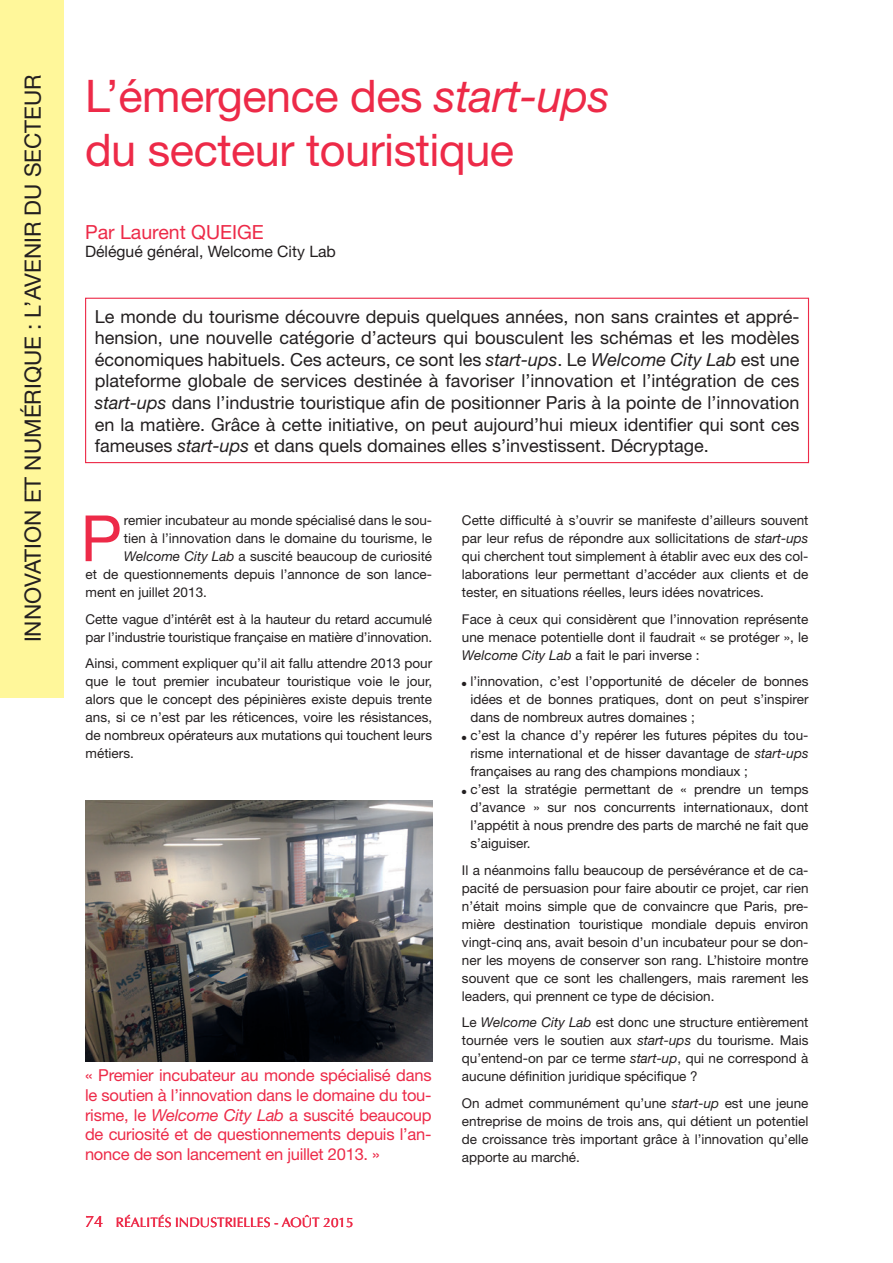
<style>
.page{position:relative;width:893px;height:1263px;background:#fff}
.page>*{position:absolute;margin:0;border:0;box-sizing:border-box;transform-origin:0 0}
.t1{font:63.9px "Helvetica Neue";color:#ed2a48}
.t2{font:45px/54px "Helvetica Neue";letter-spacing:-.01em;color:#ed2a48}
.t3{font:22.5px "Helvetica Neue";color:#231f20}
.t4{font:19.5px "Helvetica Neue";color:#ed2a48}
.t5{font:18px/21.6px "Helvetica Neue";color:#231f20;text-align:justify}
.t6{font:16.5px/19.8px "Helvetica Neue";letter-spacing:-.015em;color:#ed2a48;text-align:justify}
.t7{font:16.5px "Optima";color:#ed2a48}
.t8{font:15.75px "Helvetica Neue";color:#231f20}
.t9{font:13.5px/18px "Helvetica Neue";color:#231f20;text-align:justify}
.t10{font:13.5px "Optima";color:#ed2a48}
.s1{font-style:italic}
</style>
<div class="page">
<div style="left:85px;top:298px;width:724px;height:165px;border:1px solid #ed2a48"></div>
<div style="left:0;top:0;width:64px;height:697px;background:#fff79a"></div>
<img style="left:86px;top:801px;width:346px;height:260px">
<h3 class="t3" style="left:19px;top:642px;width:569px;rotate:-90deg">INNOVATION ET NUMÉRIQUE : L’AVENIR DU SECTEUR</h3>
<h2 class="t2" style="left:85px;top:68px;width:526px">L’émergence des <span class="s1">start-ups </span>du secteur touristique</h2>
<h3 class="t4" style="left:85px;top:221px;width:180px">Par Laurent QUEIGE</h3>
<p class="t8" style="left:85px;top:242px;width:252px">Délégué général, Welcome City Lab</p>
<p class="t5" style="left:95px;top:305px;width:706px">Le monde du tourisme découvre depuis quelques années, non sans craintes et appré&shy;hension, une nouvelle catégorie d’acteurs qui bousculent les schémas et les modèles économiques habituels. Ces acteurs, ce sont les <span class="s1">start-ups</span>. Le <span class="s1">Welcome City Lab</span> est une plateforme globale de services destinée à favoriser l’innovation et l’intégration de ces <span class="s1">start-ups</span> dans l’industrie touristique afin de positionner Paris à la pointe de l’innovation en la matière. Grâce à cette initiative, on peut aujourd’hui mieux identifier qui sont ces fameuses <span class="s1">start-ups</span> et dans quels domaines elles s’investissent. Décryptage.</p>
<h1 class="t1" style="left:81px;top:500px;width:43px">P</h1>
<p class="t9" style="left:124px;top:511px;width:310px">remier incubateur au monde spécialisé dans le sou-</p>
<p class="t9" style="left:124px;top:529px;width:310px">tien à l’innovation dans le domaine du tourisme, le</p>
<p class="t9" style="left:124px;top:547px;width:310px"><span class="s1">Welcome City Lab</span> a suscité beaucoup de curiosité</p>
<p class="t9" style="left:86px;top:565px;width:348px">et de questionnements depuis l’annonce de son lance-</p>
<p class="t9" style="left:86px;top:583px;width:123px">ment en juillet 2013.</p>
<p class="t9" style="left:86px;top:610px;width:348px">Cette vague d’intérêt est à la hauteur du retard accumulé par l’industrie touristique française en matière d’innovation.</p>
<p class="t9" style="left:86px;top:654px;width:348px">Ainsi, comment expliquer qu’il ait fallu attendre 2013 pour que le tout premier incubateur touristique voie le jour, alors que le concept des pépinières existe depuis trente ans, si ce n’est par les réticences, voire les résistances, de nombreux opérateurs aux mutations qui touchent leurs métiers.</p>
<p class="t6" style="left:85px;top:1065px;width:348px">« Premier incubateur au monde spécialisé dans le soutien à l’innovation dans le domaine du tou&shy;risme, le <span class="s1">Welcome City Lab</span> a suscité beaucoup de curiosité et de questionnements depuis l’an&shy;nonce de son lancement en juillet 2013. »</p>
<p class="t7" style="left:85px;top:1212px;width:20px">74</p>
<p class="t10" style="left:116px;top:1215px;width:239px">RÉALITÉS INDUSTRIELLES - AOÛT 2015</p>
<p class="t9" style="left:462px;top:511px;width:348px">Cette difficulté à s’ouvrir se manifeste d’ailleurs souvent par leur refus de répondre aux sollicitations de <span class="s1">start-ups </span>qui cherchent tout simplement à établir avec eux des col&shy;laborations leur permettant d’accéder aux clients et de tester, en situations réelles, leurs idées novatrices.</p>
<p class="t9" style="left:462px;top:610px;width:348px">Face à ceux qui considèrent que l’innovation représente une menace potentielle dont il faudrait « se protéger », le <span class="s1">Welcome City Lab</span> a fait le pari inverse :</p>
<p class="t9" style="left:470px;top:672px;width:340px;text-indent:-8px">● l’innovation, c’est l’opportunité de déceler de bonnes idées et de bonnes pratiques, dont on peut s’inspirer dans de nombreux autres domaines ;</p>
<p class="t9" style="left:470px;top:726px;width:340px;text-indent:-8px">● c’est la chance d’y repérer les futures pépites du tou&shy;risme international et de hisser davantage de <span class="s1">start-ups </span>françaises au rang des champions mondiaux ;</p>
<p class="t9" style="left:470px;top:780px;width:340px;text-indent:-8px">● c’est la stratégie permettant de « prendre un temps d’avance » sur nos concurrents internationaux, dont l’appétit à nous prendre des parts de marché ne fait que s’aiguiser.</p>
<p class="t9" style="left:462px;top:861px;width:348px">Il a néanmoins fallu beaucoup de persévérance et de ca&shy;pacité de persuasion pour faire aboutir ce projet, car rien n’était moins simple que de convaincre que Paris, pre&shy;mière destination touristique mondiale depuis environ vingt-cinq ans, avait besoin d’un incubateur pour se don&shy;ner les moyens de conserver son rang. L’histoire montre souvent que ce sont les challengers, mais rarement les leaders, qui prennent ce type de décision.</p>
<p class="t9" style="left:462px;top:1013px;width:348px">Le <span class="s1">Welcome City Lab</span> est donc une structure entièrement tournée vers le soutien aux <span class="s1">start-ups</span> du tourisme. Mais qu’entend-on par ce terme <span class="s1">start-up</span>, qui ne correspond à aucune définition juridique spécifique ?</p>
<p class="t9" style="left:462px;top:1094px;width:348px">On admet communément qu’une <span class="s1">start-up</span> est une jeune entreprise de moins de trois ans, qui détient un potentiel de croissance très important grâce à l’innovation qu’elle apporte au marché.</p>
</div>
